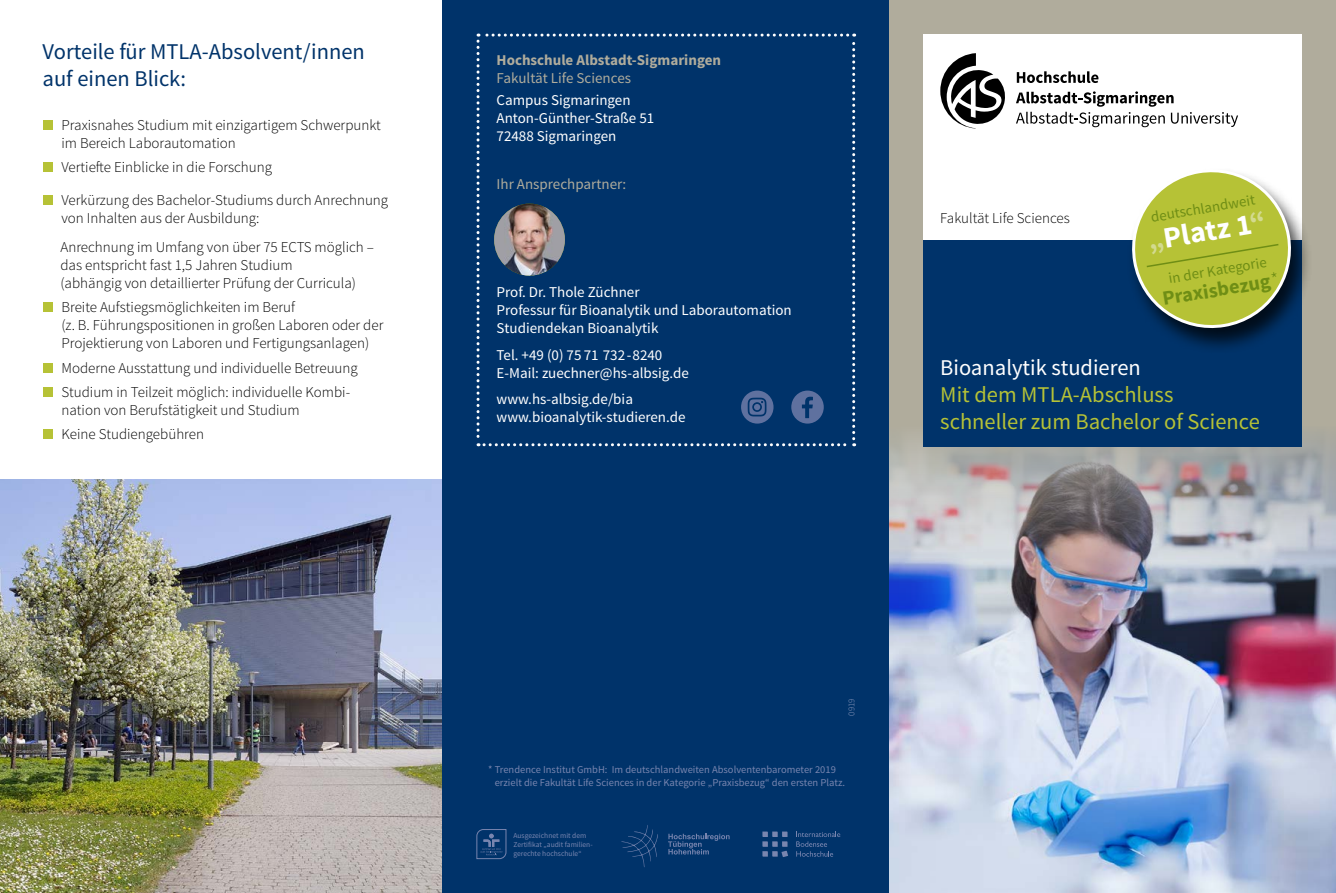
<style>
.page{position:relative;width:1336px;height:893px;background:#fff}
.page>*{position:absolute;margin:0;border:0;box-sizing:border-box;transform-origin:0 0}
.t1{font:700 29.7px "Source Sans Pro";color:#fff}
.t2{font:22.5px/27px "Source Sans Pro";color:#b6c236}
.t3{font:22.5px/27px "Source Sans Pro";color:#00336a}
.t4{font:22.5px "Source Sans Pro";color:#fff}
.t5{font:700 20.25px "Source Sans Pro";color:#6f8e15}
.t6{font:300 15px/18px "Source Sans Pro";color:#000}
.t7{font:15px/18px "Source Sans Pro";color:#fff}
.t8{font:15px "Source Sans Pro";color:#b0ac9c}
.t9{font:700 15px "Source Sans Pro";color:#b0ac9c}
.t10{font:15px "Source Sans Pro";color:#6f8e15}
.t11{font:10.5px/12.6px "Source Sans Pro";color:#7885af}
.t12{font:300 9px "Source Sans Pro";color:#909bbe}
.t13{font:7.5px/9px "Source Sans Pro";color:#7885af}
.s1{color:#d3da8f}
.s2{font-weight:300}
</style>
<div class="page">
<img style="left:0;top:480px;width:442px;height:413px">
<div style="left:442px;top:0;width:447px;height:893px;background:#00336a"></div>
<div style="left:889px;top:0;width:446px;height:893px;background:#b0ac9c"></div>
<img style="left:889px;top:426px;width:446px;height:467px">
<div style="left:43px;top:120px;width:9px;height:10px;background:#b6c236"></div>
<div style="left:43px;top:162px;width:9px;height:10px;background:#b6c236"></div>
<div style="left:43px;top:195px;width:9px;height:10px;background:#b6c236"></div>
<div style="left:43px;top:302px;width:9px;height:10px;background:#b6c236"></div>
<div style="left:43px;top:363px;width:9px;height:10px;background:#b6c236"></div>
<div style="left:43px;top:387px;width:9px;height:10px;background:#b6c236"></div>
<div style="left:43px;top:429px;width:9px;height:10px;background:#b6c236"></div>
<svg style="left:476px;top:34px;width:379px;height:412px"></svg>
<div style="left:923px;top:34px;width:378px;height:206px;background:#fff"></div>
<div style="left:923px;top:240px;width:378px;height:206px;background:#00336a"></div>
<svg style="left:940px;top:53px;width:65px;height:75px"></svg>
<svg style="left:1016px;top:71px;width:82px;height:12px"></svg>
<svg style="left:1016px;top:91px;width:221px;height:36px"></svg>
<div style="left:1126px;top:168px;width:187px;height:186px;background:#000;opacity:.75"></div>
<svg style="left:1127px;top:168px;width:168px;height:165px"></svg>
<svg style="left:762px;top:831px;width:26px;height:26px"></svg>
<svg style="left:796px;top:831px;width:44px;height:26px"></svg>
<svg style="left:476px;top:829px;width:30px;height:30px"></svg>
<svg style="left:621px;top:825px;width:37px;height:42px"></svg>
<svg style="left:668px;top:834px;width:61px;height:20px"></svg>
<h2 class="t3" style="left:43px;top:39px;width:324px">Vorteile für MTLA-Absolvent/innen auf einen Blick:</h2>
<p class="t6" style="left:61px;top:116px;width:321px">Praxisnahes Studium mit einzigartigem Schwerpunkt im Bereich Laborautomation</p>
<p class="t6" style="left:61px;top:151px;width:328px;line-height:32.8px">Vertiefte Einblicke in die Forschung<br>Verkürzung des Bachelor-Studiums durch Anrechnung</p>
<p class="t6" style="left:60px;top:204px;width:315px;line-height:28.7px">von Inhalten aus der Ausbildung:<br>Anrechnung im Umfang von über 75 ECTS möglich –</p>
<p class="t6" style="left:60px;top:256px;width:297px">das entspricht fast 1,5 Jahren Studium (abhängig von detaillierter Prüfung der Curricula)</p>
<p class="t6" style="left:61px;top:298px;width:323px">Breite Aufstiegsmöglichkeiten im Beruf<br>(z. B. Führungspositionen in großen Laboren oder der<br>Projektierung von Laboren und Fertigungsanlagen)</p>
<p class="t6" style="left:61px;top:356px;width:298px;line-height:24.5px">Moderne Ausstattung und individuelle Betreuung<br>Studium in Teilzeit möglich: individuelle Kombi-</p>
<p class="t6" style="left:61px;top:398px;width:240px;line-height:24.5px">nation von Berufstätigkeit und Studium<br>Keine Studiengebühren</p>
<p class="t9" style="left:496px;top:50px;width:226px">Hochschule Albstadt-Sigmaringen</p>
<p class="t8" style="left:496px;top:69px;width:136px">Fakultät Life Sciences</p>
<p class="t7" style="left:496px;top:91px;width:159px">Campus Sigmaringen<br>Anton-Günther-Straße 51<br>72488 Sigmaringen</p>
<p class="t8" style="left:496px;top:175px;width:131px">Ihr Ansprechpartner:</p>
<p class="t7" style="left:496px;top:283px;width:297px">Prof. Dr. Thole Züchner<br>Professur für Bioanalytik und Laborautomation<br>Studiendekan Bioanalytik</p>
<p class="t7" style="left:496px;top:346px;width:194px">Tel. +49 (0) 75 71 732-8240<br>E-Mail: zuechner@hs-albsig.de</p>
<p class="t7" style="left:496px;top:390px;width:190px">www.hs-albsig.de/bia www.bioanalytik-studieren.de</p>
<p class="t6" style="left:940px;top:209px;width:131px">Fakultät Life Sciences</p>
<p class="t10" style="left:1149px;top:208px;width:107px;rotate:-10deg">deutschlandweit</p>
<h1 class="t1" style="left:1144px;top:221px;width:121px;rotate:-9deg"><span class="s1">„</span>Platz 1<span class="s1">“</span></h1>
<p class="t10" style="left:1166px;top:270px;width:101px;rotate:-10deg">in der Kategorie</p>
<h3 class="t5" style="left:1160px;top:286px;width:119px;rotate:-9deg">Praxisbezug<span class="s2">*</span></h3>
<h2 class="t4" style="left:940px;top:354px;width:202px">Bioanalytik studieren</h2>
<h2 class="t2" style="left:940px;top:382px;width:321px">Mit dem MTLA-Abschluss schneller zum Bachelor of Science</h2>
<p class="t12" style="left:846px;top:716px;width:19px;rotate:-90deg">0919</p>
<p class="t11" style="left:494px;top:764px;width:352px;text-indent:-7px">* Trendence Institut GmbH: Im deutschlandweiten Absolventenbarometer 2019 erzielt die Fakultät Life Sciences in der Kategorie „Praxisbezug“ den ersten Platz.</p>
<p class="t13" style="left:513px;top:831px;width:81px">Ausgezeichnet mit dem<br>Zertifikat „audit familien&shy;gerechte hochschule“</p>
</div>
